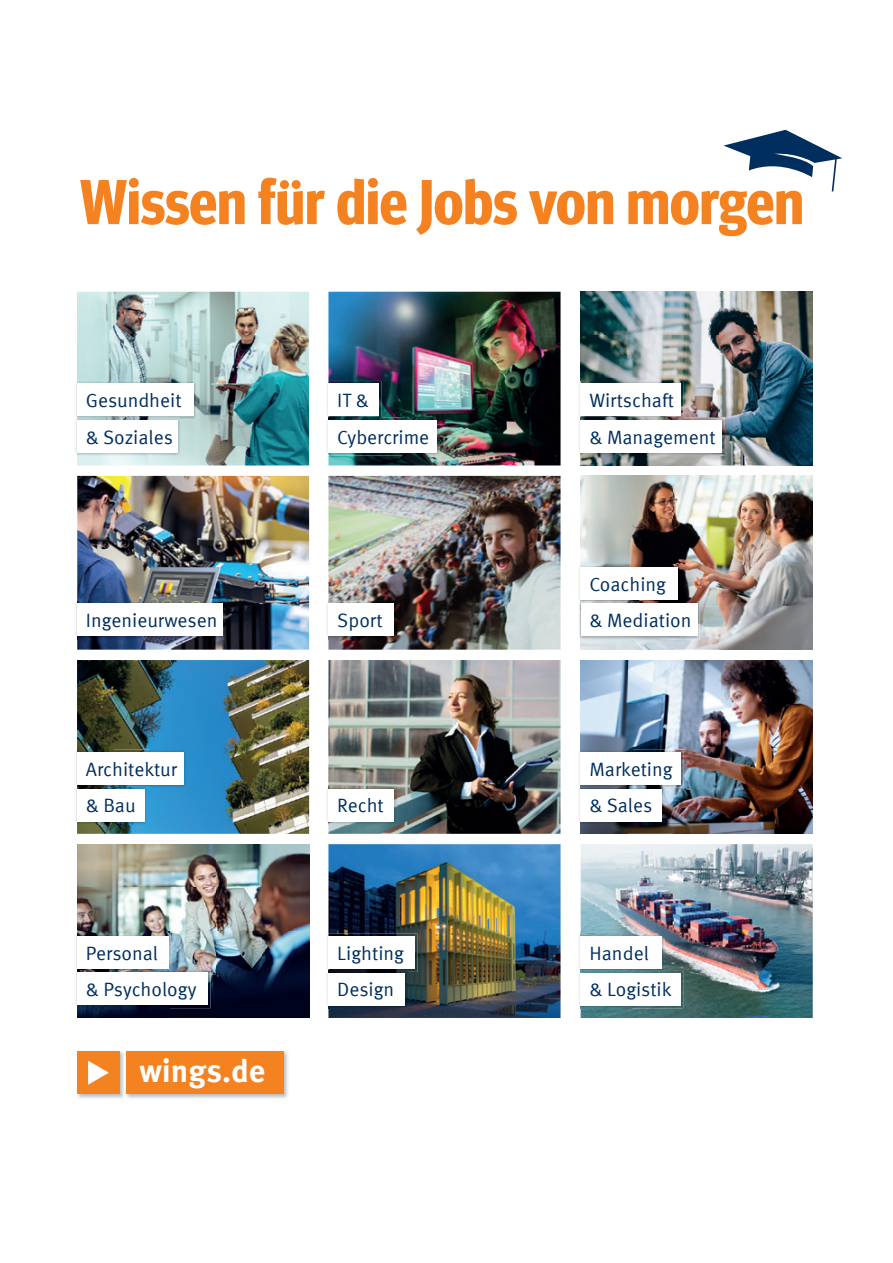
<style>
.page{position:relative;width:893px;height:1263px;background:#fff}
.page>*{position:absolute;margin:0;border:0;box-sizing:border-box;transform-origin:0 0}
.t1{font:700 condensed 63.3px "Meta Head Pro";color:#f58220}
.t2{font:700 31.95px "Meta Offc Pro";color:#fff}
.t3{font:19.2px/36.5px "Meta Offc Pro Norm";color:#002e5e}
</style>
<div class="page">
<svg style="left:723px;top:130px;width:119px;height:62px"></svg>
<img style="left:328px;top:292px;width:233px;height:173px">
<img style="left:77px;top:844px;width:232px;height:87px">
<img style="left:77px;top:931px;width:93px;height:2px">
<img style="left:170px;top:931px;width:139px;height:87px">
<img style="left:77px;top:1008px;width:93px;height:10px">
<img style="left:328px;top:844px;width:233px;height:174px">
<img style="left:581px;top:844px;width:232px;height:174px">
<img style="left:328px;top:476px;width:233px;height:174px">
<img style="left:581px;top:476px;width:232px;height:87px">
<img style="left:581px;top:563px;width:92px;height:1px">
<img style="left:673px;top:563px;width:140px;height:87px">
<img style="left:581px;top:639px;width:92px;height:11px">
<img style="left:77px;top:476px;width:232px;height:174px">
<img style="left:581px;top:660px;width:232px;height:87px">
<img style="left:627px;top:747px;width:186px;height:87px">
<img style="left:581px;top:747px;width:46px;height:3px">
<img style="left:581px;top:824px;width:46px;height:10px">
<img style="left:328px;top:660px;width:233px;height:174px">
<img style="left:77px;top:660px;width:232px;height:174px">
<img style="left:77px;top:292px;width:232px;height:173px">
<img style="left:581px;top:292px;width:232px;height:87px">
<img style="left:581px;top:379px;width:92px;height:2px">
<img style="left:673px;top:379px;width:47px;height:38px">
<img style="left:720px;top:379px;width:93px;height:86px">
<img style="left:581px;top:455px;width:139px;height:10px">
<img style="left:75px;top:383px;width:2px;height:71px">
<img style="left:77px;top:381px;width:79px;height:36px">
<img style="left:156px;top:381px;width:40px;height:38px">
<div style="left:77px;top:383px;width:117px;height:33px;background:#fff"></div>
<img style="left:75px;top:751px;width:2px;height:71px">
<img style="left:113px;top:750px;width:73px;height:38px">
<img style="left:77px;top:750px;width:36px;height:36px">
<div style="left:77px;top:752px;width:106px;height:33px;background:#fff"></div>
<img style="left:327px;top:383px;width:1px;height:70px">
<img style="left:328px;top:381px;width:53px;height:36px">
<div style="left:328px;top:383px;width:51px;height:33px;background:#fff"></div>
<img style="left:327px;top:934px;width:90px;height:38px">
<div style="left:328px;top:936px;width:87px;height:33px;background:#fff"></div>
<img style="left:579px;top:381px;width:2px;height:74px">
<img style="left:581px;top:381px;width:102px;height:38px">
<div style="left:581px;top:383px;width:100px;height:33px;background:#fff"></div>
<img style="left:579px;top:564px;width:2px;height:75px">
<img style="left:581px;top:564px;width:100px;height:39px">
<div style="left:581px;top:567px;width:97px;height:33px;background:#fff"></div>
<img style="left:579px;top:750px;width:2px;height:74px">
<img style="left:632px;top:750px;width:51px;height:38px">
<img style="left:581px;top:750px;width:51px;height:36px">
<div style="left:581px;top:752px;width:100px;height:33px;background:#fff"></div>
<img style="left:579px;top:934px;width:2px;height:74px">
<img style="left:581px;top:934px;width:83px;height:38px">
<div style="left:581px;top:936px;width:81px;height:33px;background:#fff"></div>
<img style="left:77px;top:417px;width:103px;height:38px">
<div style="left:77px;top:420px;width:100px;height:33px;background:#fff"></div>
<img style="left:75px;top:601px;width:150px;height:38px">
<div style="left:77px;top:604px;width:146px;height:32px;background:#fff"></div>
<img style="left:77px;top:786px;width:69px;height:38px">
<div style="left:77px;top:789px;width:67px;height:32px;background:#fff"></div>
<img style="left:328px;top:417px;width:112px;height:38px">
<div style="left:328px;top:420px;width:109px;height:33px;background:#fff"></div>
<img style="left:327px;top:601px;width:69px;height:38px">
<div style="left:328px;top:604px;width:66px;height:32px;background:#fff"></div>
<img style="left:327px;top:786px;width:69px;height:38px">
<div style="left:328px;top:789px;width:66px;height:32px;background:#fff"></div>
<img style="left:327px;top:972px;width:81px;height:36px">
<img style="left:328px;top:970px;width:80px;height:2px">
<div style="left:328px;top:973px;width:77px;height:32px;background:#fff"></div>
<img style="left:581px;top:419px;width:96px;height:36px">
<img style="left:677px;top:417px;width:48px;height:38px">
<div style="left:581px;top:420px;width:141px;height:33px;background:#fff"></div>
<img style="left:660px;top:601px;width:40px;height:38px">
<div style="left:581px;top:604px;width:116px;height:32px;background:#fff"></div>
<img style="left:581px;top:786px;width:83px;height:38px">
<div style="left:581px;top:789px;width:81px;height:32px;background:#fff"></div>
<img style="left:632px;top:970px;width:51px;height:38px">
<img style="left:581px;top:972px;width:51px;height:36px">
<div style="left:581px;top:973px;width:100px;height:32px;background:#fff"></div>
<img style="left:75px;top:933px;width:96px;height:37px">
<div style="left:77px;top:936px;width:91px;height:33px;background:#fff"></div>
<img style="left:75px;top:972px;width:91px;height:36px">
<img style="left:166px;top:970px;width:45px;height:38px">
<img style="left:77px;top:970px;width:94px;height:2px">
<div style="left:77px;top:973px;width:131px;height:32px;background:#fff"></div>
<img style="left:77px;top:1051px;width:211px;height:48px">
<div style="left:77px;top:1051px;width:43px;height:43px;background:#f58220"></div>
<svg style="left:88px;top:1061px;width:21px;height:24px"></svg>
<div style="left:126px;top:1051px;width:158px;height:43px;background:#f58220"></div>
<h1 class="t1" style="left:80px;top:153px;width:725px">Wissen für die Jobs von morgen</h1>
<p class="t3" style="left:86px;top:381px;width:97px">Gesundheit</p>
<p class="t3" style="left:337px;top:381px;width:33px">IT &amp;</p>
<p class="t3" style="left:589px;top:381px;width:86px">Wirtschaft</p>
<p class="t3" style="left:86px;top:418px;width:89px">&amp; Soziales</p>
<p class="t3" style="left:337px;top:418px;width:94px">Cybercrime</p>
<p class="t3" style="left:589px;top:418px;width:128px">&amp; Management</p>
<p class="t3" style="left:589px;top:565px;width:78px">Coaching</p>
<p class="t3" style="left:86px;top:601px;width:133px">Ingenieurwesen</p>
<p class="t3" style="left:337px;top:601px;width:47px">Sport</p>
<p class="t3" style="left:589px;top:601px;width:104px">&amp; Mediation</p>
<p class="t3" style="left:86px;top:750px;width:93px">Architektur</p>
<p class="t3" style="left:589px;top:750px;width:85px">Marketing</p>
<p class="t3" style="left:86px;top:786px;width:52px">&amp; Bau</p>
<p class="t3" style="left:337px;top:786px;width:48px">Recht</p>
<p class="t3" style="left:589px;top:786px;width:64px">&amp; Sales</p>
<p class="t3" style="left:86px;top:934px;width:112px">Personal<br>&amp; Psychology</p>
<p class="t3" style="left:337px;top:934px;width:68px">Lighting</p>
<p class="t3" style="left:337px;top:970px;width:58px">Design</p>
<p class="t3" style="left:589px;top:934px;width:61px">Handel</p>
<p class="t3" style="left:589px;top:970px;width:84px">&amp; Logistik</p>
<h2 class="t2" style="left:140px;top:1046px;width:127px">wings.de</h2>
</div>
